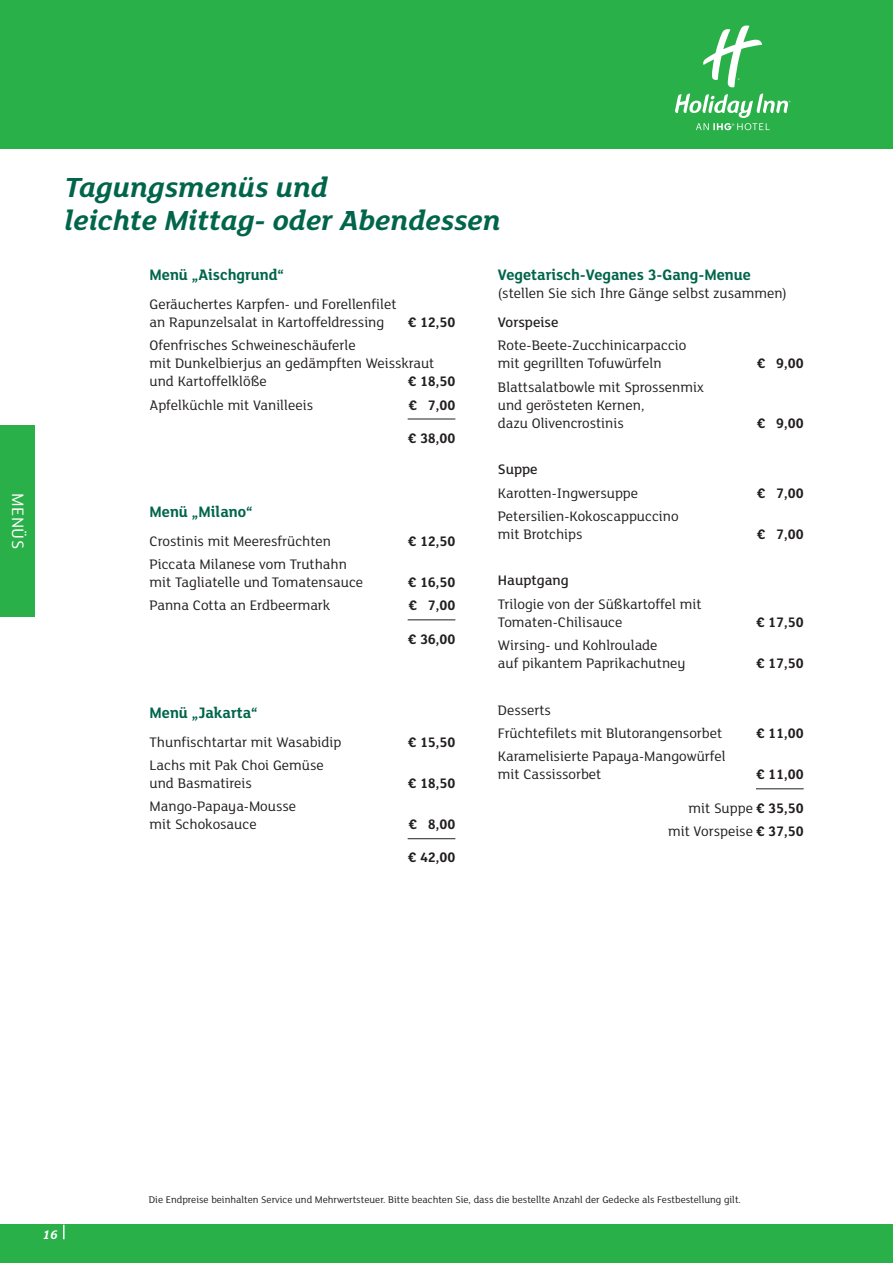
<style>
.page{position:relative;width:893px;height:1263px;background:#fff}
.page>*{position:absolute;margin:0;border:0;box-sizing:border-box;transform-origin:0 0}
.Seitenüberschrift{font:italic 700 30px/33px "FS Lola";color:#00654b}
.t1{font:18px "FS Lola";letter-spacing:.02em;color:#fff}
.Überschrift{font:700 16.5px "FS Lola";color:#00654b;scale:.95 1}
.Grundtext2{font:15px/18px "FS Lola";color:#231f20}
.Grundtext2-2{font:700 15px "FS Lola";color:#231f20;scale:.95 1}
.Grundtext2-3{font:500 15px "FS Lola";color:#231f20}
.t2{font:italic 700 13.5px "FS Lola";color:#fff}
.t3{font:10.5px "FS Lola";color:#231f20}
.s1{font-weight:700}
</style>
<div class="page">
<div style="left:0;top:1225px;width:893px;height:38px;background:#2ab049"></div>
<svg style="left:63px;top:1225px;width:2px;height:14px"></svg>
<div style="left:0;top:0;width:893px;height:149px;background:#2ab049"></div>
<svg style="left:675px;top:26px;width:115px;height:104px"></svg>
<div style="left:0;top:425px;width:34px;height:192px;background:#2ab049"></div>
<hr style="left:408px;top:419px;width:47px;height:1px;background:#231f20">
<hr style="left:408px;top:619px;width:47px;height:1px;background:#231f20">
<hr style="left:408px;top:838px;width:47px;height:1px;background:#231f20">
<hr style="left:756px;top:788px;width:48px;height:1px;background:#231f20">
<p class="t1" style="left:30px;top:493px;width:57px;rotate:90deg">MENÜS</p>
<p class="Seitenüberschrift" style="left:65px;top:169px;width:438px">Tagungsmenüs und<br>leichte Mittag- oder Abendessen</p>
<p class="Überschrift" style="left:150px;top:264px;width:143px">Menü „Aischgrund“</p>
<p class="Grundtext2" style="left:150px;top:294px;width:248px">Geräuchertes Karpfen- und Forellenfilet an Rapunzelsalat in Kartoffeldressing</p>
<p class="Überschrift" style="left:498px;top:264px;width:268px">Vegetarisch-Veganes 3-Gang-Menue</p>
<p class="Grundtext2" style="left:498px;top:284px;width:291px">(stellen Sie sich Ihre Gänge selbst zusammen)</p>
<p class="Grundtext2-3" style="left:498px;top:312px;width:62px">Vorspeise</p>
<p class="Grundtext2" style="left:498px;top:336px;width:190px">Rote-Beete-Zucchinicarpaccio mit gegrillten Tofuwürfeln</p>
<p class="Grundtext2-2" style="left:408px;top:312px;width:51px">€ 12,50</p>
<p class="Grundtext2" style="left:150px;top:336px;width:286px">Ofenfrisches Schweineschäuferle<br>mit Dunkelbierjus an gedämpften Weisskraut und Kartoffelklöße</p>
<p class="Grundtext2-2" style="left:757px;top:353px;width:50px">€ 9,00</p>
<p class="Grundtext2-2" style="left:408px;top:371px;width:51px">€ 18,50</p>
<p class="Grundtext2" style="left:498px;top:377px;width:207px">Blattsalatbowle mit Sprossenmix und gerösteten Kernen,<br>dazu Olivencrostinis</p>
<p class="Grundtext2" style="left:150px;top:395px;width:165px">Apfelküchle mit Vanilleeis</p>
<p class="Grundtext2-2" style="left:409px;top:394px;width:50px">€ 7,00</p>
<p class="Grundtext2-2" style="left:408px;top:427px;width:51px">€ 38,00</p>
<p class="Grundtext2-2" style="left:757px;top:412px;width:50px">€ 9,00</p>
<p class="Überschrift" style="left:150px;top:500px;width:110px">Menü „Milano“</p>
<p class="Grundtext2" style="left:150px;top:531px;width:183px">Crostinis mit Meeresfrüchten</p>
<p class="Grundtext2-2" style="left:408px;top:531px;width:51px">€ 12,50</p>
<p class="Grundtext2" style="left:150px;top:555px;width:215px">Piccata Milanese vom Truthahn mit Tagliatelle und Tomatensauce</p>
<p class="Grundtext2-2" style="left:408px;top:572px;width:51px">€ 16,50</p>
<p class="Grundtext2" style="left:150px;top:596px;width:182px">Panna Cotta an Erdbeermark</p>
<p class="Grundtext2-2" style="left:409px;top:595px;width:50px">€ 7,00</p>
<p class="Grundtext2-2" style="left:408px;top:628px;width:51px">€ 36,00</p>
<p class="Überschrift" style="left:150px;top:701px;width:115px">Menü „Jakarta“</p>
<p class="Grundtext2" style="left:150px;top:732px;width:193px">Thunfischtartar mit Wasabidip</p>
<p class="Grundtext2-2" style="left:408px;top:731px;width:51px">€ 15,50</p>
<p class="Grundtext2" style="left:150px;top:755px;width:176px">Lachs mit Pak Choi Gemüse und Basmatireis</p>
<p class="Grundtext2-2" style="left:408px;top:773px;width:51px">€ 18,50</p>
<p class="Grundtext2" style="left:150px;top:797px;width:148px">Mango-Papaya-Mousse mit Schokosauce</p>
<p class="Grundtext2-2" style="left:409px;top:814px;width:50px">€ 8,00</p>
<p class="Grundtext2-2" style="left:408px;top:847px;width:51px">€ 42,00</p>
<p class="Grundtext2-3" style="left:498px;top:460px;width:41px">Suppe</p>
<p class="Grundtext2" style="left:498px;top:483px;width:142px">Karotten-Ingwersuppe</p>
<p class="Grundtext2-2" style="left:757px;top:482px;width:50px">€ 7,00</p>
<p class="Grundtext2" style="left:498px;top:506px;width:182px">Petersilien-Kokoscappuccino mit Brotchips</p>
<p class="Grundtext2-2" style="left:757px;top:524px;width:50px">€ 7,00</p>
<p class="Grundtext2-3" style="left:498px;top:571px;width:73px">Hauptgang</p>
<p class="Grundtext2" style="left:498px;top:594px;width:205px">Trilogie von der Süßkartoffel mit<br>Tomaten-Chilisauce</p>
<p class="Grundtext2" style="left:498px;top:636px;width:189px">Wirsing- und Kohlroulade<br>auf pikantem Paprikachutney</p>
<p class="Grundtext2-2" style="left:757px;top:612px;width:51px">€ 17,50</p>
<p class="Grundtext2-2" style="left:757px;top:653px;width:51px">€ 17,50</p>
<p class="Grundtext2" style="left:498px;top:700px;width:55px">Desserts</p>
<p class="Grundtext2" style="left:498px;top:723px;width:226px">Früchtefilets mit Blutorangensorbet</p>
<p class="Grundtext2-2" style="left:757px;top:723px;width:51px">€ 11,00</p>
<p class="Grundtext2" style="left:498px;top:747px;width:229px">Karamelisierte Papaya-Mangowürfel mit Cassissorbet</p>
<p class="Grundtext2-2" style="left:757px;top:764px;width:51px">€ 11,00</p>
<p class="Grundtext2" style="left:688px;top:798px;width:117px">mit Suppe <span class="s1">€ 35,50</span></p>
<p class="Grundtext2" style="left:668px;top:821px;width:137px">mit Vorspeise <span class="s1">€ 37,50</span></p>
<p class="t2" style="left:43px;top:1225px;width:17px">16</p>
<p class="t3" style="left:149px;top:1192px;width:594px">Die Endpreise beinhalten Service und Mehrwertsteuer. Bitte beachten Sie, dass die bestellte Anzahl der Gedecke als Festbestellung gilt.</p>
</div>
